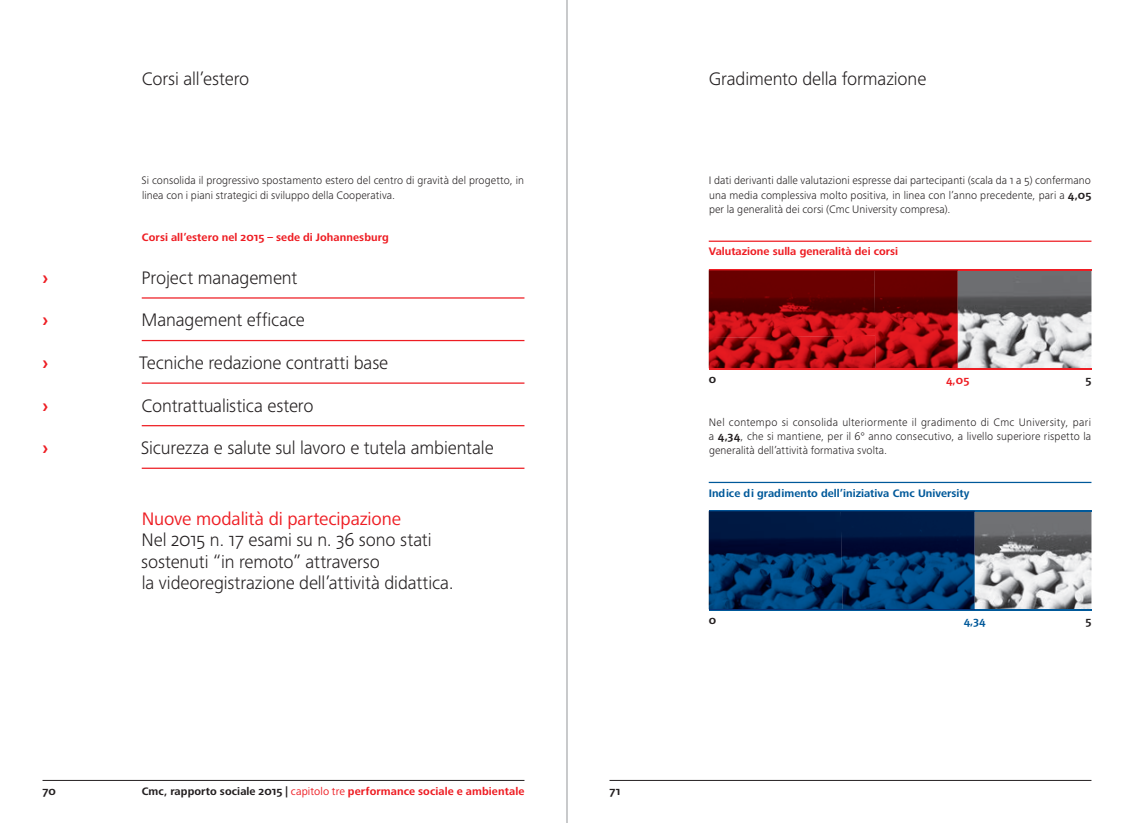
<style>
.page{position:relative;width:1134px;height:823px;background:#fff}
.page>*{position:absolute;margin:0;border:0;box-sizing:border-box;transform-origin:0 0}
.t1{font:300 18.75px/21.2px "Frutiger Next Pro";letter-spacing:-.005em;color:#231f20}
.t2{font:18.75px "Frutiger Next Pro";letter-spacing:-.005em;color:#ee1d23}
.t3{font:700 18.75px "Frutiger Next Pro";color:#ee1d23}
.t4{font:300 11.25px/14.1px "Frutiger Next Pro";letter-spacing:.01em;color:#231f20;text-align:justify}
.t5{font:700 11.25px "Frutiger Next Pro";letter-spacing:.005em;color:#ee1d23}
.t6{font:700 11.25px "Frutiger Next Pro";color:#00599a}
.t7{font:700 11.25px "Frutiger Next Pro";color:#231f20}
.s1{font-weight:700}
.s2{color:#231f20}
.s3{font-weight:400}
</style>
<div class="page">
<hr style="left:609px;top:779px;width:482px;height:1px;background:#231f20">
<hr style="left:43px;top:779px;width:481px;height:1px;background:#231f20">
<img style="left:875px;top:270px;width:216px;height:98px">
<img style="left:843px;top:511px;width:248px;height:98px">
<hr style="left:709px;top:368px;width:382px;height:1px;background:#ee1d23">
<hr style="left:709px;top:269px;width:382px;height:1px;background:#ee1d23">
<hr style="left:709px;top:240px;width:382px;height:2px;background:#ee1d23">
<hr style="left:709px;top:609px;width:382px;height:1px;background:#00599a">
<hr style="left:709px;top:509px;width:382px;height:2px;background:#00599a">
<hr style="left:709px;top:481px;width:382px;height:2px;background:#00599a">
<img style="left:709px;top:270px;width:166px;height:65px">
<img style="left:709px;top:335px;width:167px;height:33px">
<img style="left:709px;top:511px;width:134px;height:98px">
<hr style="left:709px;top:609px;width:266px;height:1px;background:#063277">
<hr style="left:709px;top:510px;width:266px;height:1px;background:#063277">
<hr style="left:142px;top:340px;width:382px;height:1px;background:#ee1d23">
<hr style="left:142px;top:297px;width:382px;height:1px;background:#ee1d23">
<hr style="left:142px;top:382px;width:382px;height:1px;background:#ee1d23">
<hr style="left:142px;top:425px;width:382px;height:1px;background:#ee1d23">
<hr style="left:142px;top:467px;width:382px;height:1px;background:#ee1d23">
<hr style="left:567px;top:0;width:1px;height:822px;background:#939598">
<h1 class="t3" style="left:43px;top:266px;width:7px">›</h1>
<h1 class="t3" style="left:43px;top:309px;width:7px">›</h1>
<h1 class="t3" style="left:43px;top:352px;width:7px">›</h1>
<h1 class="t3" style="left:43px;top:394px;width:7px">›</h1>
<h1 class="t3" style="left:43px;top:437px;width:7px">›</h1>
<h1 class="t1" style="left:142px;top:68px;width:109px">Corsi all’estero</h1>
<h1 class="t1" style="left:709px;top:68px;width:219px">Gradimento della formazione</h1>
<p class="t4" style="left:142px;top:173px;width:384px">Si consolida il progressivo spostamento estero del centro di gravità del progetto, in linea con i piani strategici di sviluppo della Cooperativa.</p>
<p class="t5" style="left:142px;top:231px;width:249px">Corsi all’estero nel 2015 – sede di Johannesburg</p>
<h1 class="t1" style="left:142px;top:267px;width:157px">Project management</h1>
<h1 class="t1" style="left:142px;top:309px;width:165px">Management efficace</h1>
<h1 class="t1" style="left:139px;top:352px;width:250px">Tecniche redazione contratti base</h1>
<h1 class="t1" style="left:141px;top:394px;width:174px">Contrattualistica estero</h1>
<h1 class="t1" style="left:141px;top:437px;width:354px">Sicurezza e salute sul lavoro e tutela ambientale</h1>
<h1 class="t2" style="left:142px;top:507px;width:261px">Nuove modalità di partecipazione</h1>
<h1 class="t1" style="left:141px;top:529px;width:314px">Nel 2015 n. 17 esami su n. 36 sono stati sostenuti “in remoto” attraverso<br>la videoregistrazione dell’attività didattica.</h1>
<p class="t4" style="left:709px;top:173px;width:384px">I dati derivanti dalle valutazioni espresse dai partecipanti (scala da 1 a 5) confermano una media complessiva molto positiva, in linea con l’anno precedente, pari a <span class="s1">4,05 </span>per la generalità dei corsi (Cmc University compresa).</p>
<p class="t5" style="left:709px;top:245px;width:191px">Valutazione sulla generalità dei corsi</p>
<p class="t7" style="left:709px;top:372px;width:9px">0</p>
<p class="t5" style="left:946px;top:373px;width:25px">4,05</p>
<p class="t7" style="left:1085px;top:373px;width:8px">5</p>
<p class="t4" style="left:709px;top:414px;width:384px">Nel contempo si consolida ulteriormente il gradimento di Cmc University, pari a <span class="s1">4,34</span>, che si mantiene, per il 6° anno consecutivo, a livello superiore rispetto la generalità dell’attività formativa svolta.</p>
<p class="t6" style="left:709px;top:486px;width:262px">Indice di gradimento dell’iniziativa Cmc University</p>
<p class="t7" style="left:709px;top:613px;width:9px">0</p>
<p class="t6" style="left:964px;top:614px;width:23px">4,34</p>
<p class="t7" style="left:1085px;top:614px;width:8px">5</p>
<p class="t7" style="left:43px;top:784px;width:15px">70</p>
<p class="t5" style="left:142px;top:784px;width:384px"><span class="s2">Cmc, rapporto sociale 2015 |</span> <span class="s3">capitolo tre</span> performance sociale e ambientale</p>
<p class="t7" style="left:609px;top:784px;width:13px">71</p>
</div>
